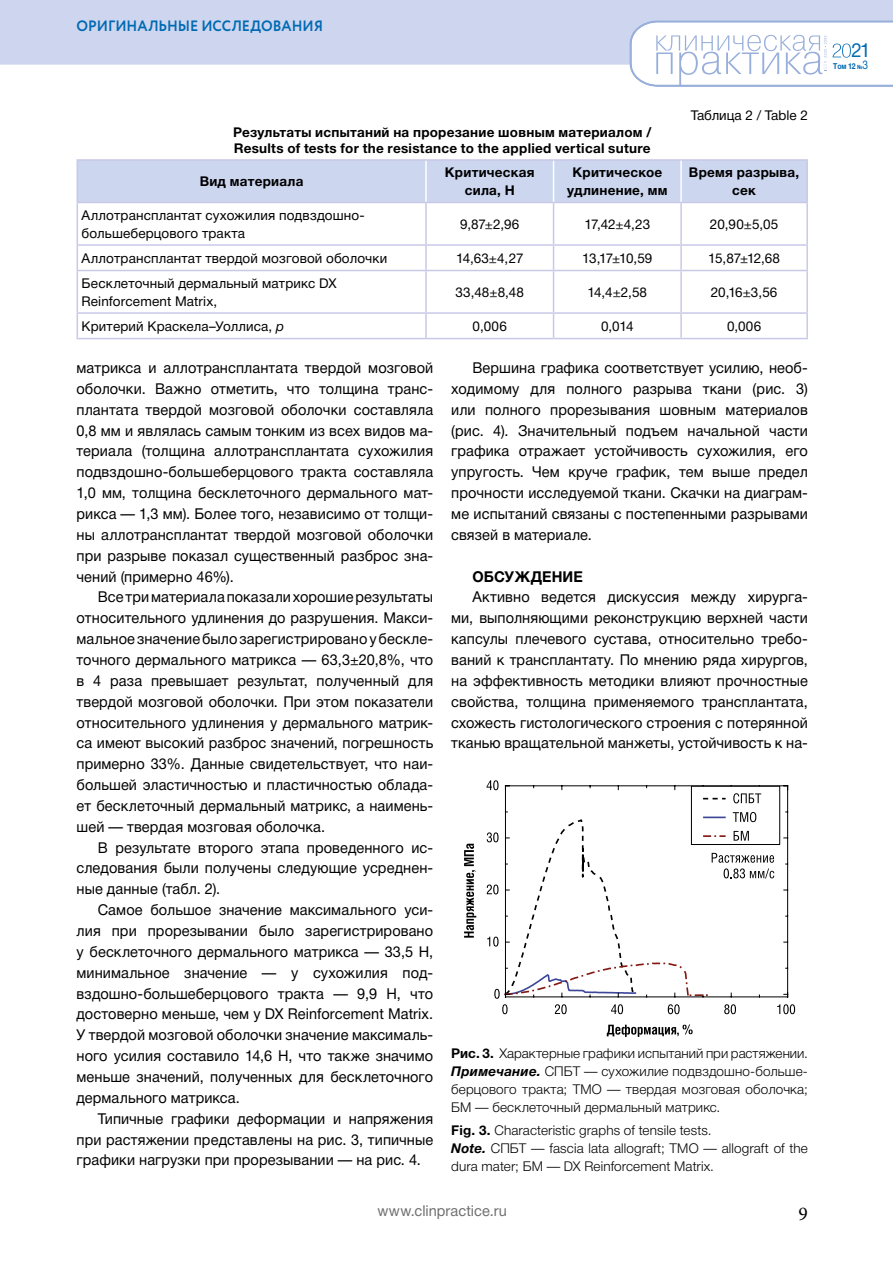
<style>
.page{position:relative;width:893px;height:1263px;background:#fff}
.page>*{position:absolute;margin:0;border:0;box-sizing:border-box;transform-origin:0 0}
.t1{font:19.5px "Helvetica Neue Cyr";color:#016ab3;scale:.95 1}
.t2{font:19.5px "Minion Pro";color:#000}
.t3{font:15px/20.9px "Helvetica Neue Cyr";letter-spacing:.005em;color:#000;text-align:justify}
.t4{font:700 15px "Circe";letter-spacing:-.005em;color:#016ab3;scale:.95 1}
.t5{font:15px "Helvetica Neue Cyr";letter-spacing:.005em;color:#706f6f}
.t6{font:700 15px "Helvetica Neue Cyr";letter-spacing:.005em;color:#000}
.t7{font:13.5px/18px "Helvetica Neue Cyr";letter-spacing:.01em;color:#000}
.t8{font:300 13.5px/18px "Helvetica Neue Cyr";letter-spacing:.01em;color:#000;text-align:justify}
.t9{font:700 13.5px/18px "Helvetica Neue Cyr";letter-spacing:.02em;color:#000;text-align:center}
.t10{font:700 8.25px "Helvetica Neue Cyr";color:#016ab3;scale:.85 1}
.s1{font-style:italic}
.s2{font-weight:700}
.s3{font-weight:700;font-style:italic}
.s4{font-size:6px}
.s5{font-weight:400;font-size:12px}
</style>
<div class="page">
<div style="left:0;top:0;width:893px;height:65px;background:#cdd6ee"></div>
<svg style="left:629px;top:20px;width:264px;height:67px"></svg>
<div style="left:78px;top:161px;width:728px;height:41px;background:#ccd6ef"></div>
<hr style="left:77px;top:159px;width:349px;height:2px;background:#c8c9e7">
<hr style="left:77px;top:161px;width:1px;height:41px;background:#c8c9e7">
<hr style="left:426px;top:159px;width:128px;height:2px;background:#c8c9e7">
<hr style="left:554px;top:159px;width:127px;height:2px;background:#c8c9e7">
<hr style="left:681px;top:159px;width:127px;height:2px;background:#c8c9e7">
<hr style="left:806px;top:161px;width:2px;height:41px;background:#c8c9e7">
<hr style="left:77px;top:202px;width:349px;height:1px;background:#c8c9e7">
<hr style="left:77px;top:203px;width:1px;height:41px;background:#c8c9e7">
<hr style="left:426px;top:202px;width:128px;height:1px;background:#c8c9e7">
<hr style="left:425px;top:203px;width:2px;height:41px;background:#c8c9e7">
<hr style="left:554px;top:202px;width:127px;height:1px;background:#c8c9e7">
<hr style="left:553px;top:203px;width:1px;height:41px;background:#c8c9e7">
<hr style="left:681px;top:202px;width:127px;height:1px;background:#c8c9e7">
<hr style="left:680px;top:203px;width:2px;height:41px;background:#c8c9e7">
<hr style="left:806px;top:203px;width:2px;height:41px;background:#c8c9e7">
<hr style="left:77px;top:244px;width:349px;height:2px;background:#c8c9e7">
<svg style="left:77px;top:246px;width:1px;height:24px"></svg>
<hr style="left:426px;top:244px;width:128px;height:2px;background:#c8c9e7">
<hr style="left:425px;top:246px;width:2px;height:24px;background:#c8c9e7">
<hr style="left:554px;top:244px;width:127px;height:2px;background:#c8c9e7">
<svg style="left:553px;top:246px;width:1px;height:24px"></svg>
<hr style="left:681px;top:244px;width:127px;height:2px;background:#c8c9e7">
<hr style="left:680px;top:246px;width:2px;height:24px;background:#c8c9e7">
<hr style="left:806px;top:246px;width:2px;height:24px;background:#c8c9e7">
<hr style="left:77px;top:270px;width:349px;height:1px;background:#c8c9e7">
<hr style="left:77px;top:271px;width:1px;height:41px;background:#c8c9e7">
<hr style="left:426px;top:270px;width:128px;height:1px;background:#c8c9e7">
<hr style="left:425px;top:271px;width:2px;height:41px;background:#c8c9e7">
<hr style="left:554px;top:270px;width:127px;height:1px;background:#c8c9e7">
<hr style="left:553px;top:271px;width:1px;height:41px;background:#c8c9e7">
<hr style="left:681px;top:270px;width:127px;height:1px;background:#c8c9e7">
<hr style="left:680px;top:271px;width:2px;height:41px;background:#c8c9e7">
<hr style="left:806px;top:271px;width:2px;height:41px;background:#c8c9e7">
<hr style="left:77px;top:312px;width:349px;height:2px;background:#c8c9e7">
<svg style="left:77px;top:314px;width:1px;height:24px"></svg>
<hr style="left:426px;top:312px;width:128px;height:2px;background:#c8c9e7">
<hr style="left:425px;top:314px;width:2px;height:24px;background:#c8c9e7">
<hr style="left:554px;top:312px;width:127px;height:2px;background:#c8c9e7">
<svg style="left:553px;top:314px;width:1px;height:24px"></svg>
<hr style="left:681px;top:312px;width:127px;height:2px;background:#c8c9e7">
<hr style="left:680px;top:314px;width:2px;height:24px;background:#c8c9e7">
<hr style="left:806px;top:314px;width:2px;height:24px;background:#c8c9e7">
<hr style="left:77px;top:338px;width:349px;height:1px;background:#c8c9e7">
<hr style="left:426px;top:338px;width:128px;height:1px;background:#c8c9e7">
<hr style="left:554px;top:338px;width:127px;height:1px;background:#c8c9e7">
<hr style="left:681px;top:338px;width:127px;height:1px;background:#c8c9e7">
<hr style="left:425px;top:161px;width:2px;height:41px;background:#fff">
<hr style="left:553px;top:161px;width:1px;height:41px;background:#fff">
<hr style="left:680px;top:161px;width:2px;height:41px;background:#fff">
<svg style="left:464px;top:843px;width:12px;height:95px"></svg>
<svg style="left:607px;top:1024px;width:86px;height:13px"></svg>
<svg style="left:486px;top:780px;width:309px;height:234px"></svg>
<p class="t4" style="left:77px;top:16px;width:261px">ОРИГИНАЛЬНЫЕ ИССЛЕДОВАНИЯ</p>
<p class="t7" style="left:691px;top:107px;width:119px">Таблица 2 / Table 2</p>
<p class="t9" style="left:233px;top:124px;width:420px;line-height:16.5px;text-align:left">Результаты испытаний на прорезание шовным материалом /<br>Results of tests for the resistance to the applied vertical suture</p>
<p class="t9" style="left:200px;top:172px;width:105px">Вид материала</p>
<p class="t9" style="left:445px;top:163px;width:91px">Критическая сила, Н</p>
<p class="t9" style="left:567px;top:163px;width:102px">Критическое удлинение, мм</p>
<p class="t9" style="left:689px;top:163px;width:112px">Время разрыва, сек</p>
<p class="t7" style="left:82px;top:206px;width:285px">Аллотрансплантат сухожилия подвздошно&shy;большеберцового тракта</p>
<p class="t7" style="left:460px;top:215px;width:61px">9,87±2,96</p>
<p class="t7" style="left:584px;top:215px;width:67px">17,42±4,23</p>
<p class="t7" style="left:710px;top:215px;width:70px">20,90±5,05</p>
<p class="t7" style="left:82px;top:249px;width:307px">Аллотрансплантат твердой мозговой оболочки</p>
<p class="t7" style="left:456px;top:249px;width:69px">14,63±4,27</p>
<p class="t7" style="left:582px;top:249px;width:72px">13,17±10,59</p>
<p class="t7" style="left:708px;top:249px;width:73px">15,87±12,68</p>
<p class="t7" style="left:82px;top:274px;width:257px">Бесклеточный дермальный матрикс DX<br>Reinforcement Matrix,</p>
<p class="t7" style="left:455px;top:283px;width:70px">33,48±8,48</p>
<p class="t7" style="left:587px;top:283px;width:61px">14,4±2,58</p>
<p class="t7" style="left:711px;top:283px;width:68px">20,16±3,56</p>
<p class="t7" style="left:82px;top:317px;width:204px">Критерий Краскела–Уоллиса, <span class="s1">p</span></p>
<p class="t7" style="left:473px;top:317px;width:36px">0,006</p>
<p class="t7" style="left:601px;top:317px;width:34px">0,014</p>
<p class="t7" style="left:727px;top:317px;width:36px">0,006</p>
<p class="t3" style="left:77px;top:357px;width:358px">матрикса и аллотрансплантата твердой мозговой оболочки. Важно отметить, что толщина транс&shy;плантата твердой мозговой оболочки составляла 0,8 мм и являлась самым тонким из всех видов ма&shy;териала (толщина аллотрансплантата сухожилия подвздошно-большеберцового тракта составляла 1,0 мм, толщина бесклеточного дермального мат&shy;рикса — 1,3 мм). Более того, независимо от толщи&shy;ны аллотрансплантат твердой мозговой оболочки при разрыве показал существенный разброс зна&shy;чений (примерно 46%).</p>
<p class="t3" style="left:77px;top:587px;width:358px;text-indent:21px">Все три материала показали хорошие результаты относительного удлинения до разрушения. Макси&shy;мальное значение было зарегистрировано у бескле&shy;точного дермального матрикса — 63,3±20,8%, что в 4 раза превышает результат, полученный для твердой мозговой оболочки. При этом показатели относительного удлинения у дермального матрик&shy;са имеют высокий разброс значений, погрешность примерно 33%. Данные свидетельствует, что наи&shy;большей эластичностью и пластичностью облада&shy;ет бесклеточный дермальный матрикс, а наимень&shy;шей — твердая мозговая оболочка.</p>
<p class="t3" style="left:77px;top:837px;width:358px;text-indent:21px">В результате второго этапа проведенного ис&shy;следования были получены следующие усреднен&shy;ные данные (табл. 2).</p>
<p class="t3" style="left:77px;top:900px;width:358px;text-indent:21px">Самое большое значение максимального уси&shy;лия при прорезывании было зарегистрировано у бесклеточного дермального матрикса — 33,5 Н, минимальное значение — у сухожилия под&shy;вздошно-большеберцового тракта — 9,9 Н, что достоверно меньше, чем у DX Reinforcement Matrix.<br>У твердой мозговой оболочки значение максималь&shy;ного усилия составило 14,6 Н, что также значимо меньше значений, полученных для бесклеточного дермального матрикса.</p>
<p class="t3" style="left:77px;top:1108px;width:358px;text-indent:21px">Типичные графики деформации и напряжения при растяжении представлены на рис. 3, типичные графики нагрузки при прорезывании — на рис. 4.</p>
<p class="t3" style="left:451px;top:357px;width:358px;text-indent:21px">Вершина графика соответствует усилию, необ&shy;ходимому для полного разрыва ткани (рис. 3) или полного прорезывания шовным материалов (рис. 4). Значительный подъем начальной части графика отражает устойчивость сухожилия, его упругость. Чем круче график, тем выше предел прочности исследуемой ткани. Скачки на диаграм&shy;ме испытаний связаны с постепенными разрывами связей в материале.</p>
<p class="t6" style="left:472px;top:568px;width:112px">ОБСУЖДЕНИЕ</p>
<p class="t3" style="left:451px;top:587px;width:358px;text-indent:21px">Активно ведется дискуссия между хирурга&shy;ми, выполняющими реконструкцию верхней части капсулы плечевого сустава, относительно требо&shy;ваний к трансплантату. По мнению ряда хирургов, на эффективность методики влияют прочностные свойства, толщина применяемого трансплантата, схожесть гистологического строения с потерянной тканью вращательной манжеты, устойчивость к на-</p>
<p class="t8" style="left:451px;top:1045px;width:358px"><span class="s2">Рис. 3.</span> Характерные графики испытаний при растяжении.<br><span class="s3">Примечание.</span> СПБТ — сухожилие подвздошно-больше&shy;берцового тракта; ТМО — твердая мозговая оболочка; БМ — бесклеточный дермальный матрикс.</p>
<p class="t8" style="left:451px;top:1121px;width:358px;text-align:left"><span class="s2">Fig. 3.</span> Characteristic graphs of tensile tests.<br><span class="s3">Note.</span> СПБТ — fascia lata allograft; TMO — allograft of the dura mater; БМ — DX Reinforcement Matrix.</p>
<p class="t5" style="left:377px;top:1203px;width:131px">www.clinpractice.ru</p>
<h1 class="t2" style="left:799px;top:1200px;width:11px">9</h1>
<h1 class="t1" style="left:851px;top:40px;width:22px">21</h1>
<p class="t10" style="left:833px;top:61px;width:43px">Том 12 <span class="s4">№</span><span class="s5">3</span></p>
</div>
